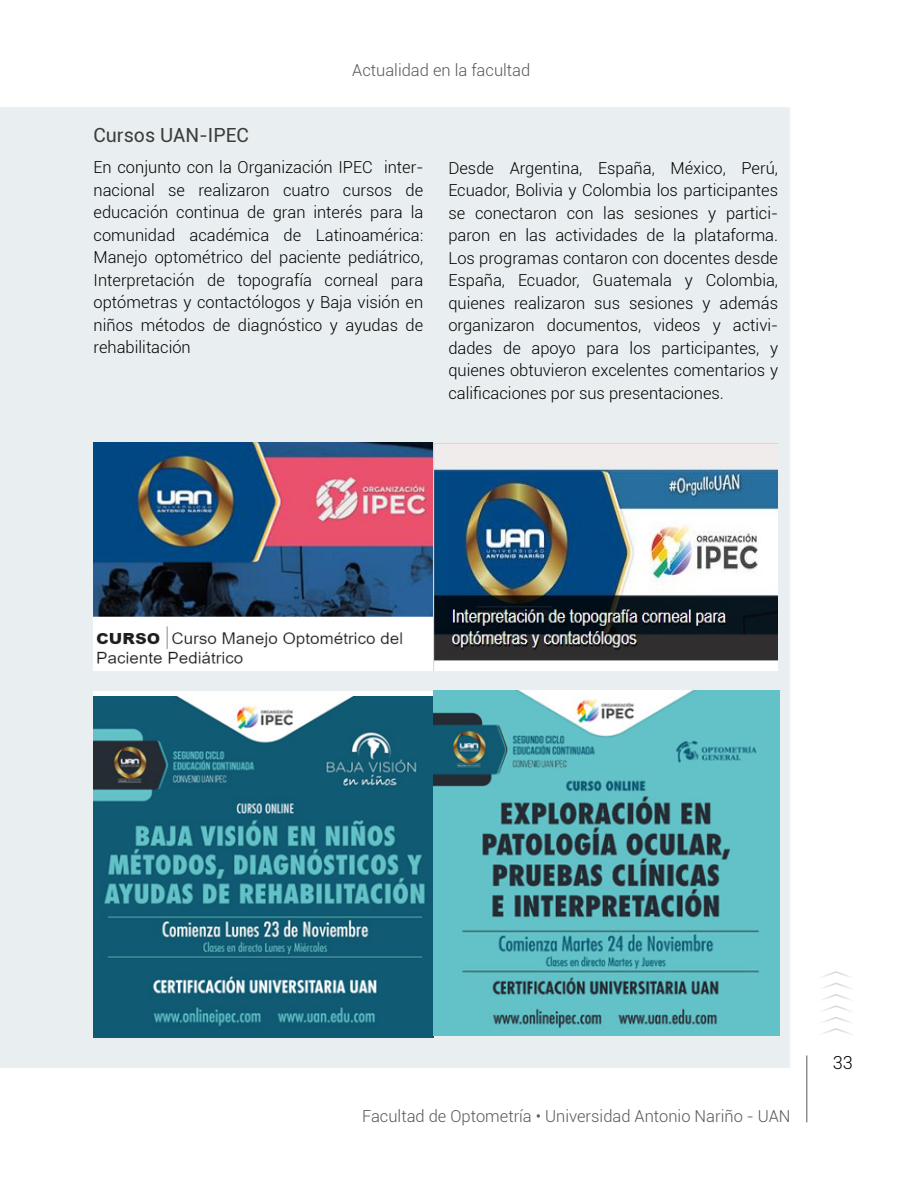
<style>
.page{position:relative;width:918px;height:1188px;background:#fff}
.page>*{position:absolute;margin:0;border:0;box-sizing:border-box;transform-origin:0 0}
.t1{font:19.5px "Roboto";color:#3c3c3b}
.t2{font:300 18px "Roboto";color:#000}
.t3{font:300 16.5px/22.5px "Roboto";color:#000;text-align:justify}
.t4{font:300 16.5px "Roboto";color:#575756}
</style>
<div class="page">
<svg style="left:822px;top:971px;width:29px;height:63px"></svg>
<hr style="left:806px;top:1055px;width:1px;height:67px;background:#575756">
<div style="left:0;top:107px;width:790px;height:961px;background:#e9eef0"></div>
<img style="left:94px;top:442px;width:683px;height:228px">
<img style="left:94px;top:696px;width:339px;height:341px">
<img style="left:434px;top:691px;width:346px;height:345px">
<p class="t4" style="left:352px;top:59px;width:180px">Actualidad en la facultad</p>
<p class="t1" style="left:94px;top:122px;width:157px">Cursos UAN-IPEC</p>
<p class="t3" style="left:94px;top:156px;width:331px">En conjunto con la Organización IPEC inter&shy;nacional se realizaron cuatro cursos de educación continua de gran interés para la comunidad académica de Latinoamérica:<br>Manejo optométrico del paciente pediátrico, Interpretación de topografía corneal para optómetras y contactólogos y Baja visión en niños métodos de diagnóstico y ayudas de rehabilitación</p>
<p class="t3" style="left:448px;top:156px;width:331px">Desde Argentina, España, México, Perú, Ecuador, Bolivia y Colombia los participantes se conectaron con las sesiones y partici&shy;paron en las actividades de la plataforma.<br>Los programas contaron con docentes desde España, Ecuador, Guatemala y Colombia, quienes realizaron sus sesiones y además organizaron documentos, videos y activi&shy;dades de apoyo para los participantes, y quienes obtuvieron excelentes comentarios y calificaciones por sus presentaciones.</p>
<p class="t4" style="left:362px;top:1105px;width:430px">Facultad de Optometría • Universidad Antonio Nariño - UAN</p>
<p class="t2" style="left:833px;top:1050px;width:21px">33</p>
</div>
